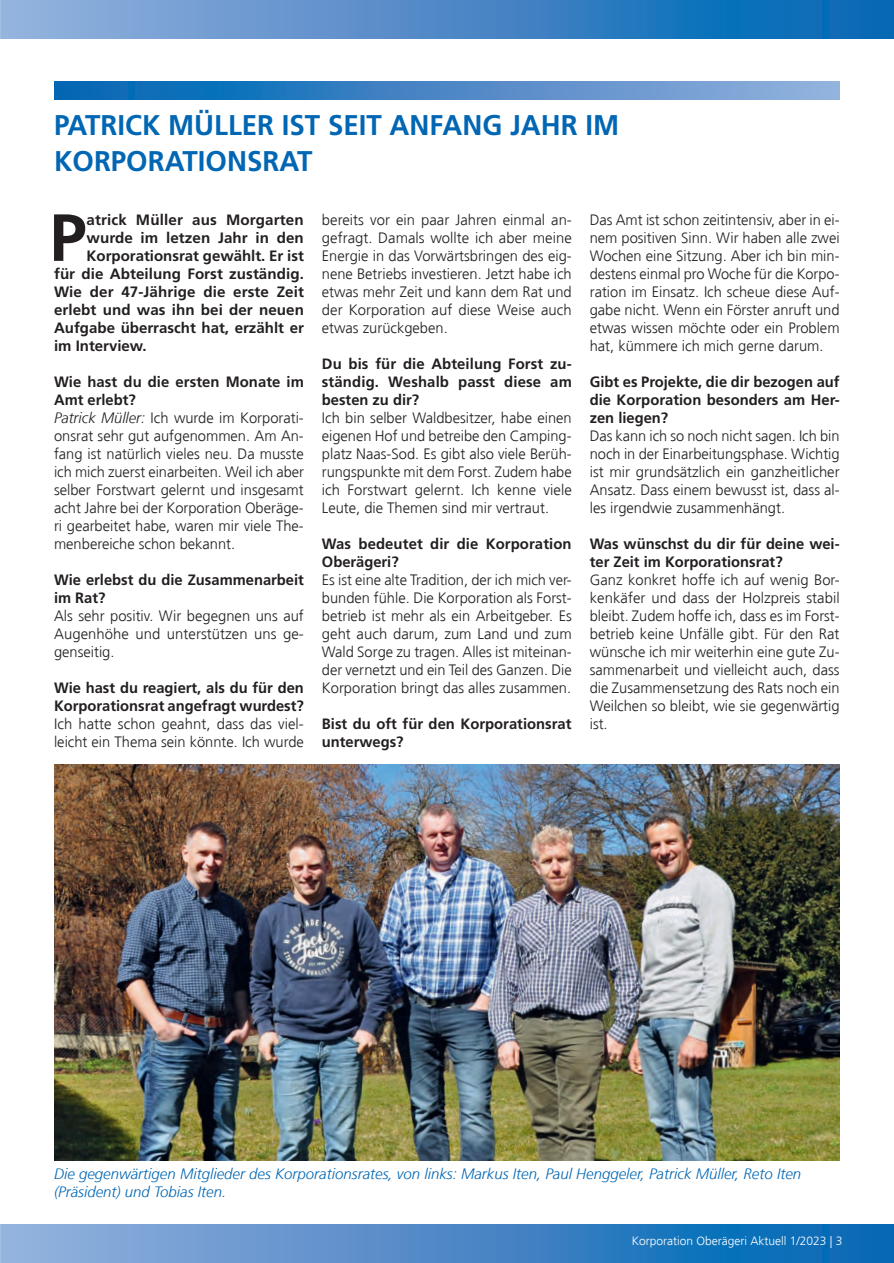
<style>
.page{position:relative;width:894px;height:1263px;background:#fff}
.page>*{position:absolute;margin:0;border:0;box-sizing:border-box;transform-origin:0 0}
.t1{font:700 66.6px "Frutiger LT Std";color:#231f20}
.t2{font:700 28.5px/36px "Frutiger LT Std";color:#0166b3}
.t3{font:300 15px/18px "Frutiger";color:#231f20;text-align:justify}
.t4{font:700 15px/18px "Frutiger LT Std";color:#231f20}
.t5{font:italic 300 15px/18px "Frutiger";color:#0166b3}
.t6{font:300 12px "Frutiger";color:#fff}
.s1{font-style:italic}
</style>
<div class="page">
<svg style="left:0;top:1225px;width:893px;height:38px;background:#4a89c7"></svg>
<svg style="left:0;top:0;width:893px;height:38px;background:#4a89c7"></svg>
<svg style="left:54px;top:81px;width:785px;height:19px;background:#4788c6"></svg>
<img style="left:54px;top:765px;width:785px;height:396px">
<h2 class="t2" style="left:54px;top:107px;width:566px">PATRICK MÜLLER IST SEIT ANFANG JAHR IM<br>KORPORATIONSRAT</h2>
<h1 class="t1" style="left:49px;top:199px;width:39px">P</h1>
<p class="t4" style="left:86px;top:211px;width:219px">atrick Müller aus Morgarten</p>
<p class="t4" style="left:86px;top:229px;width:219px">wurde im letzen Jahr in den</p>
<p class="t4" style="left:86px;top:247px;width:219px">Korporationsrat gewählt. Er ist</p>
<p class="t4" style="left:54px;top:265px;width:251px">für die Abteilung Forst zuständig.</p>
<p class="t4" style="left:54px;top:283px;width:251px">Wie der 47-Jährige die erste Zeit</p>
<p class="t4" style="left:54px;top:301px;width:251px">erlebt und was ihn bei der neuen</p>
<p class="t4" style="left:54px;top:319px;width:251px">Aufgabe überrascht hat, erzählt er</p>
<p class="t4" style="left:54px;top:337px;width:94px">im Interview.</p>
<p class="t4" style="left:54px;top:373px;width:251px">Wie hast du die ersten Monate im<br>Amt erlebt?</p>
<p class="t3" style="left:54px;top:409px;width:251px"><span class="s1">Patrick Müller:</span> Ich wurde im Korporati&shy;onsrat sehr gut aufgenommen. Am An&shy;fang ist natürlich vieles neu. Da musste ich mich zuerst einarbeiten. Weil ich aber selber Forstwart gelernt und insgesamt acht Jahre bei der Korporation Oberäge&shy;ri gearbeitet habe, waren mir viele The&shy;menbereiche schon bekannt.</p>
<p class="t4" style="left:54px;top:571px;width:251px">Wie erlebst du die Zusammenarbeit im Rat?</p>
<p class="t3" style="left:54px;top:607px;width:251px">Als sehr positiv. Wir begegnen uns auf Augenhöhe und unterstützen uns ge&shy;genseitig.</p>
<p class="t4" style="left:54px;top:679px;width:251px">Wie hast du reagiert, als du für den<br>Korporationsrat angefragt wurdest?</p>
<p class="t3" style="left:54px;top:715px;width:251px">Ich hatte schon geahnt, dass das viel&shy;leicht ein Thema sein könnte. Ich wurde</p>
<p class="t3" style="left:322px;top:211px;width:251px">bereits vor ein paar Jahren einmal an&shy;gefragt. Damals wollte ich aber meine Energie in das Vorwärtsbringen des eig&shy;nene Betriebs investieren. Jetzt habe ich etwas mehr Zeit und kann dem Rat und der Korporation auf diese Weise auch etwas zurückgeben.</p>
<p class="t4" style="left:322px;top:355px;width:251px;text-align:justify">Du bis für die Abteilung Forst zu&shy;ständig. Weshalb passt diese am besten zu dir?</p>
<p class="t3" style="left:322px;top:409px;width:251px">Ich bin selber Waldbesitzer, habe einen eigenen Hof und betreibe den Camping&shy;platz Naas-Sod. Es gibt also viele Berüh&shy;rungspunkte mit dem Forst. Zudem habe ich Forstwart gelernt. Ich kenne viele Leute, die Themen sind mir vertraut.</p>
<p class="t4" style="left:322px;top:535px;width:251px">Was bedeutet dir die Korporation<br>Oberägeri?</p>
<p class="t3" style="left:322px;top:571px;width:251px">Es ist eine alte Tradition, der ich mich ver&shy;bunden fühle. Die Korporation als Forst&shy;betrieb ist mehr als ein Arbeitgeber. Es geht auch darum, zum Land und zum Wald Sorge zu tragen. Alles ist miteinan&shy;der vernetzt und ein Teil des Ganzen. Die Korporation bringt das alles zusammen.</p>
<p class="t4" style="left:322px;top:715px;width:251px">Bist du oft für den Korporationsrat unterwegs?</p>
<p class="t3" style="left:589px;top:211px;width:251px">Das Amt ist schon zeitintensiv, aber in ei&shy;nem positiven Sinn. Wir haben alle zwei Wochen eine Sitzung. Aber ich bin min&shy;destens einmal pro Woche für die Korpo&shy;ration im Einsatz. Ich scheue diese Auf&shy;gabe nicht. Wenn ein Förster anruft und etwas wissen möchte oder ein Problem hat, kümmere ich mich gerne darum.</p>
<p class="t4" style="left:589px;top:373px;width:251px;text-align:justify">Gibt es Projekte, die dir bezogen auf die Korporation besonders am Her&shy;zen liegen?</p>
<p class="t3" style="left:589px;top:427px;width:251px">Das kann ich so noch nicht sagen. Ich bin noch in der Einarbeitungsphase. Wichtig ist mir grundsätzlich ein ganzheitlicher Ansatz. Dass einem bewusst ist, dass al&shy;les irgendwie zusammenhängt.</p>
<p class="t4" style="left:589px;top:535px;width:251px">Was wünschst du dir für deine wei&shy;ter Zeit im Korporationsrat?</p>
<p class="t3" style="left:589px;top:571px;width:251px">Ganz konkret hoffe ich auf wenig Bor&shy;kenkäfer und dass der Holzpreis stabil bleibt. Zudem hoffe ich, dass es im Forst&shy;betrieb keine Unfälle gibt. Für den Rat wünsche ich mir weiterhin eine gute Zu&shy;sammenarbeit und vielleicht auch, dass die Zusammensetzung des Rats noch ein Weilchen so bleibt, wie sie gegenwärtig ist.</p>
<p class="t5" style="left:54px;top:1165px;width:748px">Die gegenwärtigen Mitglieder des Korporationsrates, von links: Markus Iten, Paul Henggeler, Patrick Müller, Reto Iten (Präsident) und Tobias Iten.</p>
<p class="t6" style="left:631px;top:1234px;width:212px">Korporation Oberägeri Aktuell 1/2023 | 3</p>
</div>
